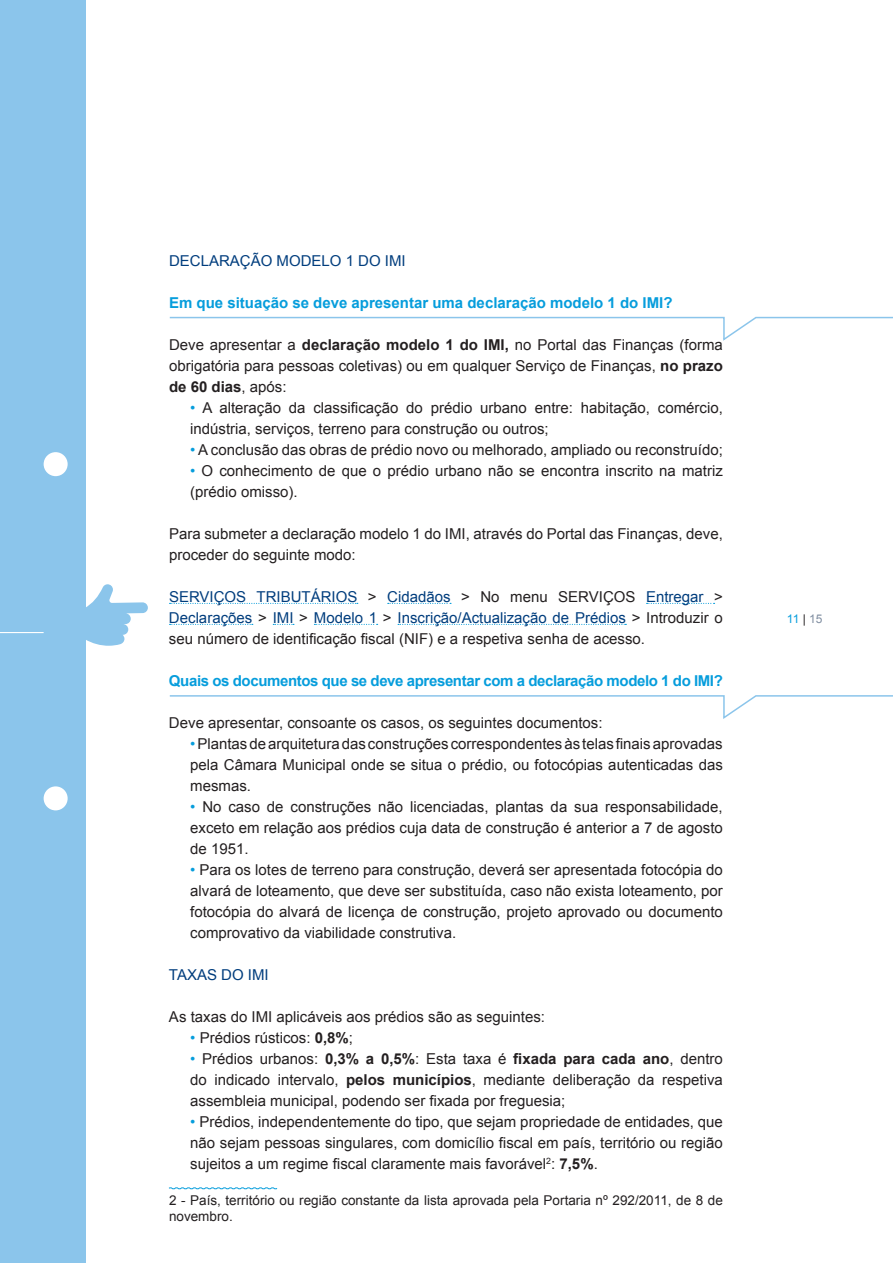
<style>
.page{position:relative;width:893px;height:1263px;background:#fff}
.page>*{position:absolute;margin:0;border:0;box-sizing:border-box;transform-origin:0 0}
.t1{font:15px/21px "Arial";color:#231f20;text-align:justify}
.t2{font:700 15px "Arial";letter-spacing:-.025em;color:#069ddc}
.t3{font:700 15px "Arial";color:#069ddc}
.t4{font:15px "Arial";color:#013d7d}
.t5{font:13.5px/16.2px "Arial";color:#231f20}
.t6{font:12px "Arial";color:#069ddc}
.s1{font-weight:700}
.s2{color:#069ddc}
.s3{color:#013d7d}
.s4{color:#231f20}
.s5{color:#808ea1}
</style>
<div class="page">
<div style="left:0;top:0;width:85px;height:1263px;background:#8bc5eb"></div>
<div style="left:44px;top:452px;width:24px;height:24px;background:#fff;border-radius:50%"></div>
<div style="left:44px;top:786px;width:24px;height:24px;background:#fff;border-radius:50%"></div>
<hr style="left:0;top:632px;width:44px;height:1px;background:#fff">
<svg style="left:170px;top:603px;width:188px;height:1px"></svg>
<svg style="left:388px;top:603px;width:63px;height:1px"></svg>
<svg style="left:647px;top:603px;width:68px;height:1px"></svg>
<svg style="left:170px;top:624px;width:83px;height:1px"></svg>
<svg style="left:273px;top:624px;width:21px;height:1px"></svg>
<svg style="left:314px;top:624px;width:64px;height:1px"></svg>
<svg style="left:398px;top:624px;width:228px;height:1px"></svg>
<svg style="left:168px;top:1187px;width:110px;height:2px"></svg>
<svg style="left:85px;top:584px;width:63px;height:62px"></svg>
<svg style="left:169px;top:316px;width:724px;height:25px"></svg>
<svg style="left:169px;top:695px;width:724px;height:24px"></svg>
<p class="t4" style="left:169px;top:251px;width:238px">DECLARAÇÃO MODELO 1 DO IMI</p>
<p class="t3" style="left:169px;top:293px;width:505px">Em que situação se deve apresentar uma declaração modelo 1 do IMI?</p>
<p class="t1" style="left:169px;top:334px;width:555px">Deve apresentar a <span class="s1">declaração modelo 1 do IMI,</span> no Portal das Finanças (forma obrigatória para pessoas coletivas) ou em qualquer Serviço de Finanças, <span class="s1">no prazo de 60 dias</span>, após:</p>
<p class="t1" style="left:190px;top:397px;width:534px"><span class="s2">•</span> A alteração da classificação do prédio urbano entre: habitação, comércio, indústria, serviços, terreno para construção ou outros;</p>
<p class="t1" style="left:190px;top:439px;width:534px"><span class="s2">•</span> A conclusão das obras de prédio novo ou melhorado, ampliado ou reconstruído;</p>
<p class="t1" style="left:190px;top:460px;width:534px"><span class="s2">•</span> O conhecimento de que o prédio urbano não se encontra inscrito na matriz (prédio omisso).</p>
<p class="t1" style="left:169px;top:523px;width:555px">Para submeter a declaração modelo 1 do IMI, através do Portal das Finanças, deve, proceder do seguinte modo:</p>
<p class="t1" style="left:169px;top:586px;width:555px"><span class="s3">SERVIÇOS TRIBUTÁRIOS</span> &gt; <span class="s3">Cidadãos</span> &gt; No menu SERVIÇOS <span class="s3">Entregar</span> &gt; <span class="s3">Declarações</span> &gt; <span class="s3">IMI</span> &gt; <span class="s3">Modelo 1</span> &gt; <span class="s3">Inscrição/Actualização de Prédios</span> &gt; Introduzir o seu número de identificação fiscal (NIF) e a respetiva senha de acesso.</p>
<p class="t2" style="left:169px;top:671px;width:555px">Quais os documentos que se deve apresentar com a declaração modelo 1 do IMI?</p>
<p class="t1" style="left:169px;top:712px;width:435px">Deve apresentar, consoante os casos, os seguintes documentos:</p>
<p class="t1" style="left:190px;top:733px;width:534px"><span class="s2">•</span> Plantas de arquitetura das construções correspondentes às telas finais aprovadas pela Câmara Municipal onde se situa o prédio, ou fotocópias autenticadas das mesmas.</p>
<p class="t1" style="left:190px;top:796px;width:534px"><span class="s2">•</span> No caso de construções não licenciadas, plantas da sua responsabilidade, exceto em relação aos prédios cuja data de construção é anterior a 7 de agosto de 1951.</p>
<p class="t1" style="left:190px;top:859px;width:534px"><span class="s2">•</span> Para os lotes de terreno para construção, deverá ser apresentada fotocópia do alvará de loteamento, que deve ser substituída, caso não exista loteamento, por fotocópia do alvará de licença de construção, projeto aprovado ou documento comprovativo da viabilidade construtiva.</p>
<p class="t4" style="left:169px;top:965px;width:101px">TAXAS DO IMI</p>
<p class="t1" style="left:169px;top:1006px;width:378px">As taxas do IMI aplicáveis aos prédios são as seguintes:</p>
<p class="t1" style="left:190px;top:1027px;width:164px"><span class="s2">•</span> Prédios rústicos: <span class="s1">0,8%</span>;</p>
<p class="t1" style="left:190px;top:1048px;width:534px"><span class="s2">•</span> Prédios urbanos: <span class="s1">0,3% a 0,5%</span>: Esta taxa é <span class="s1">fixada para cada ano</span>, dentro do indicado intervalo, <span class="s1">pelos municípios</span>, mediante deliberação da respetiva assembleia municipal, podendo ser fixada por freguesia;</p>
<p class="t1" style="left:190px;top:1111px;width:534px"><span class="s2">•</span> Prédios, independentemente do tipo, que sejam propriedade de entidades, que não sejam pessoas singulares, com domicílio fiscal em país, território ou região sujeitos a um regime fiscal claramente mais favorável<sup>2</sup>: <span class="s1">7,5%</span>.</p>
<p class="t5" style="left:169px;top:1192px;width:555px">2 - País, território ou região constante da lista aprovada pela Portaria nº 292/2011, de 8 de novembro.</p>
<p class="t6" style="left:787px;top:611px;width:37px">11 <span class="s4">|</span> <span class="s5">15</span></p>
</div>
